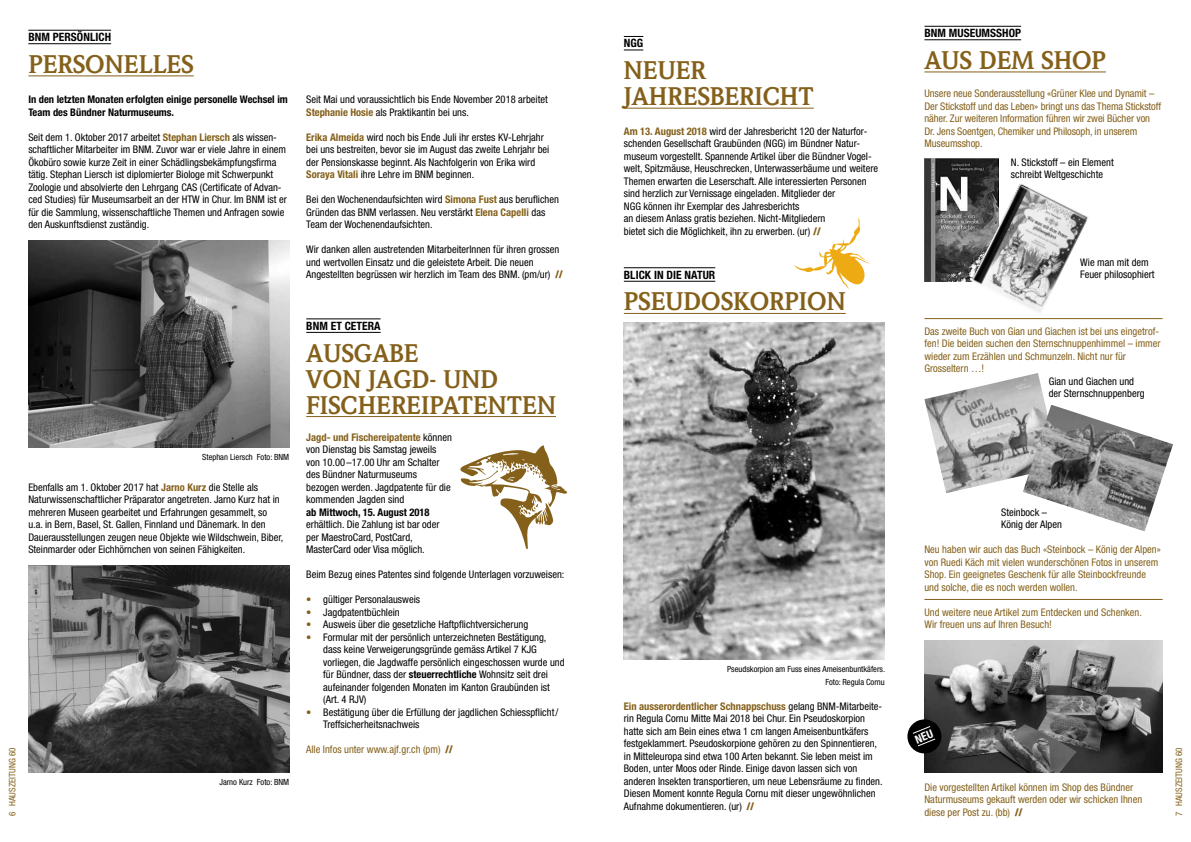
<style>
.page{position:relative;width:1191px;height:842px;background:#fff}
.page>*{position:absolute;margin:0;border:0;box-sizing:border-box;transform-origin:0 0}
.t1{font:700 25px/26px "Weidemann";color:#84601a}
.t2{font:700 condensed 11.5px "Helvetica Neue";letter-spacing:.005em;color:#000}
.t3{font:condensed 10.5px/12.5px "Helvetica Neue";color:#000}
.t4{font:condensed 10.5px/12.5px "Helvetica Neue";color:#84601a}
.t5{font:700 condensed 10.5px/12.5px "Helvetica Neue";color:#000}
.t6{font:condensed 9px "Helvetica Neue";color:#84601a}
.t7{font:condensed 8.5px/12.5px "Helvetica Neue";color:#000;text-align:right}
.s1{font-weight:700;color:#84601a}
.s2{font-weight:900;color:#84601a}
.s3{color:#84601a}
.s4{font-weight:700}
.s5{font-weight:900}
</style>
<div class="page">
<hr style="left:924px;top:39px;width:97px;height:1px;background:#000">
<hr style="left:924px;top:72px;width:182px;height:1px;background:#84601a">
<hr style="left:924px;top:26px;width:97px;height:1px;background:#000">
<img style="left:924px;top:158px;width:74px;height:124px">
<img style="left:924px;top:373px;width:122px;height:120px">
<hr style="left:28px;top:43px;width:83px;height:1px;background:#000">
<hr style="left:28px;top:76px;width:166px;height:1px;background:#84601a">
<hr style="left:28px;top:30px;width:83px;height:1px;background:#000">
<hr style="left:624px;top:281px;width:91px;height:1px;background:#000">
<hr style="left:624px;top:313px;width:221px;height:1px;background:#84601a">
<hr style="left:624px;top:267px;width:91px;height:1px;background:#000">
<svg style="left:624px;top:50px;width:19px;height:1px"></svg>
<hr style="left:624px;top:108px;width:189px;height:1px;background:#84601a">
<svg style="left:624px;top:36px;width:19px;height:1px"></svg>
<img style="left:28px;top:241px;width:261px;height:206px">
<img style="left:28px;top:566px;width:261px;height:206px">
<img style="left:971px;top:183px;width:117px;height:130px">
<img style="left:1023px;top:405px;width:150px;height:126px">
<img style="left:924px;top:641px;width:238px;height:131px">
<hr style="left:924px;top:318px;width:238px;height:1px;background:#84601a">
<hr style="left:924px;top:599px;width:238px;height:1px;background:#84601a">
<hr style="left:306px;top:332px;width:74px;height:1px;background:#000">
<hr style="left:306px;top:416px;width:250px;height:1px;background:#84601a">
<hr style="left:306px;top:318px;width:74px;height:1px;background:#000">
<svg style="left:460px;top:445px;width:107px;height:104px"></svg>
<img style="left:624px;top:322px;width:260px;height:338px">
<svg style="left:794px;top:218px;width:76px;height:71px"></svg>
<svg style="left:907px;top:717px;width:36px;height:39px"></svg>
<p class="t2" style="left:28px;top:30px;width:84px">BNM PERSÖNLICH</p>
<h1 class="t1" style="left:28px;top:52px;width:167px">PERSONELLES</h1>
<p class="t5" style="left:28px;top:93px;width:261px">In den letzten Monaten erfolgten einige personelle Wechsel im<br>Team des Bündner Naturmuseums.</p>
<p class="t3" style="left:28px;top:131px;width:260px">Seit dem 1. Oktober 2017 arbeitet <span class="s1">Stephan Liersch</span> als wissen&shy;schaftlicher Mitarbeiter im BNM. Zuvor war er viele Jahre in einem Ökobüro sowie kurze Zeit in einer Schädlingsbekämpfungsfirma tätig. Stephan Liersch ist diplomierter Biologe mit Schwerpunkt Zoologie und absolvierte den Lehrgang CAS (Certificate of Advan&shy;ced Studies) für Museumsarbeit an der HTW in Chur. Im BNM ist er für die Sammlung, wissenschaftliche Themen und Anfragen sowie den Auskunftsdienst zuständig.</p>
<p class="t3" style="left:306px;top:93px;width:243px">Seit Mai und voraussichtlich bis Ende November 2018 arbeitet<br><span class="s1">Stephanie Hosie</span> als Praktikantin bei uns.</p>
<p class="t3" style="left:306px;top:131px;width:245px"><span class="s1">Erika Almeida</span> wird noch bis Ende Juli ihr erstes KV-Lehrjahr bei uns bestreiten, bevor sie im August das zweite Lehrjahr bei der Pensionskasse beginnt. Als Nachfolgerin von Erika wird <span class="s1">Soraya Vitali</span> ihre Lehre im BNM beginnen.</p>
<p class="t3" style="left:306px;top:193px;width:254px">Bei den Wochenendaufsichten wird <span class="s1">Simona Fust</span> aus beruflichen<br>Gründen das BNM verlassen. Neu verstärkt <span class="s1">Elena Capelli</span> das<br>Team der Wochenendaufsichten.</p>
<p class="t3" style="left:306px;top:243px;width:258px">Wir danken allen austretenden MitarbeiterInnen für ihren grossen und wertvollen Einsatz und die geleistete Arbeit. Die neuen<br>Angestellten begrüssen wir herzlich im Team des BNM. (pm/ur) <span class="s2">//</span></p>
<p class="t2" style="left:624px;top:36px;width:21px">NGG</p>
<h1 class="t1" style="left:624px;top:58px;width:191px">NEUER<br>JAHRESBERICHT</h1>
<p class="t3" style="left:624px;top:125px;width:256px"><span class="s1">Am 13. August 2018</span> wird der Jahresbericht 120 der Naturfor&shy;schenden Gesellschaft Graubünden (NGG) im Bündner Natur&shy;museum vorgestellt. Spannende Artikel über die Bündner Vogel&shy;welt, Spitzmäuse, Heuschrecken, Unterwasserbäume und weitere Themen erwarten die Leserschaft. Alle interessierten Personen sind herzlich zur Vernissage eingeladen. Mitglieder der<br>NGG können ihr Exemplar des Jahresberichts<br>an diesem Anlass gratis beziehen. Nicht-Mitgliedern<br>bietet sich die Möglichkeit, ihn zu erwerben. (ur) <span class="s2">//</span></p>
<p class="t2" style="left:624px;top:268px;width:93px">BLICK IN DIE NATUR</p>
<h1 class="t1" style="left:624px;top:289px;width:223px">PSEUDOSKORPION</h1>
<p class="t2" style="left:924px;top:26px;width:98px">BNM MUSEUMSSHOP</p>
<h1 class="t1" style="left:924px;top:48px;width:183px">AUS DEM SHOP</h1>
<p class="t4" style="left:924px;top:87px;width:238px">Unsere neue Sonderausstellung «Grüner Klee und Dynamit – Der Stickstoff und das Leben» bringt uns das Thema Stickstoff näher. Zur weiteren Information führen wir zwei Bücher von Dr. Jens Soentgen, Chemiker und Philosoph, in unserem Museumsshop.</p>
<p class="t3" style="left:1011px;top:156px;width:104px">N. Stickstoff – ein Element schreibt Weltgeschichte</p>
<p class="t3" style="left:1080px;top:256px;width:76px">Wie man mit dem<br>Feuer philosophiert</p>
<p class="t2" style="left:306px;top:319px;width:76px">BNM ET CETERA</p>
<h1 class="t1" style="left:306px;top:340px;width:251px">AUSGABE<br>VON JAGD- UND<br>FISCHEREIPATENTEN</h1>
<p class="t3" style="left:306px;top:431px;width:147px"><span class="s1">Jagd- und Fischereipatente</span> können von Dienstag bis Samstag jeweils von 10.00 –17.00 Uhr am Schalter des Bündner Naturmuseums bezogen werden. Jagdpatente für die kommenden Jagden sind</p>
<p class="t5" style="left:306px;top:506px;width:125px">ab Mittwoch, 15. August 2018</p>
<p class="t3" style="left:306px;top:518px;width:135px">erhältlich. Die Zahlung ist bar oder per MaestroCard, PostCard,<br>MasterCard oder Visa möglich.</p>
<p class="t3" style="left:306px;top:568px;width:260px">Beim Bezug eines Patentes sind folgende Unterlagen vorzuweisen:</p>
<p class="t3" style="left:306px;top:593px;width:115px"><span class="s3">•</span> gültiger Personalausweis</p>
<p class="t3" style="left:306px;top:606px;width:95px"><span class="s3">•</span> Jagdpatentbüchlein</p>
<p class="t3" style="left:306px;top:618px;width:223px"><span class="s3">•</span> Ausweis über die gesetzliche Haftpflichtversicherung</p>
<p class="t3" style="left:323px;top:631px;width:243px;text-indent:-17px"><span class="s3">•</span> Formular mit der persönlich unterzeichneten Bestätigung, dass keine Verweigerungsgründe gemäss Artikel 7 KJG vorliegen, die Jagdwaffe persönlich eingeschossen wurde und für Bündner, dass der <span class="s4">steuerrechtliche</span> Wohnsitz seit drei aufeinander folgenden Monaten im Kanton Graubünden ist (Art. 4 RJV)</p>
<p class="t3" style="left:323px;top:706px;width:236px;text-indent:-17px"><span class="s3">•</span> Bestätigung über die Erfüllung der jagdlichen Schiesspflicht/<br>Treffsicherheitsnachweis</p>
<p class="t4" style="left:306px;top:743px;width:148px">Alle Infos unter www.ajf.gr.ch (pm) <span class="s5">//</span></p>
<p class="t4" style="left:924px;top:325px;width:238px">Das zweite Buch von Gian und Giachen ist bei uns eingetrof&shy;fen! Die beiden suchen den Sternschnuppenhimmel – immer wieder zum Erzählen und Schmunzeln. Nicht nur für Grosseltern …!</p>
<p class="t3" style="left:1048px;top:375px;width:97px">Gian und Giachen und der Sternschnuppenberg</p>
<p class="t7" style="left:202px;top:450px;width:88px">Stephan Liersch Foto: BNM</p>
<p class="t3" style="left:28px;top:481px;width:256px">Ebenfalls am 1. Oktober 2017 hat <span class="s1">Jarno Kurz</span> die Stelle als Naturwissenschaftlicher Präparator angetreten. Jarno Kurz hat in mehreren Museen gearbeitet und Erfahrungen gesammelt, so u.a. in Bern, Basel, St. Gallen, Finnland und Dänemark. In den Dauerausstellungen zeugen neue Objekte wie Wildschwein, Biber, Steinmarder oder Eichhörnchen von seinen Fähigkeiten.</p>
<p class="t3" style="left:1001px;top:506px;width:62px">Steinbock –<br>König der Alpen</p>
<p class="t4" style="left:924px;top:543px;width:238px">Neu haben wir auch das Buch «Steinbock – König der Alpen» von Ruedi Käch mit vielen wunderschönen Fotos in unserem Shop. Ein geeignetes Geschenk für alle Steinbockfreunde und solche, die es noch werden wollen.</p>
<p class="t4" style="left:924px;top:606px;width:219px">Und weitere neue Artikel zum Entdecken und Schenken.<br>Wir freuen uns auf Ihren Besuch!</p>
<p class="t7" style="left:727px;top:663px;width:159px">Pseudskorpion am Fuss eines Ameisenbuntkäfers.<br>Foto: Regula Cornu</p>
<p class="t3" style="left:624px;top:700px;width:260px"><span class="s1">Ein ausserordentlicher Schnappschuss</span> gelang BNM-Mitarbeite&shy;rin Regula Cornu Mitte Mai 2018 bei Chur. Ein Pseudoskorpion hatte sich am Bein eines etwa 1 cm langen Ameisenbuntkäfers festgeklammert. Pseudoskorpione gehören zu den Spinnentieren, in Mitteleuropa sind etwa 100 Arten bekannt. Sie leben meist im Boden, unter Moos oder Rinde. Einige davon lassen sich von anderen Insekten transportieren, um neue Lebensräume zu finden.<br>Diesen Moment konnte Regula Cornu mit dieser ungewöhnlichen Aufnahme dokumentieren. (ur) <span class="s2">//</span></p>
<p class="t6" style="left:7px;top:816px;width:70px;rotate:-90deg">6 HAUSZEITUNG 60</p>
<p class="t6" style="left:1173px;top:816px;width:70px;rotate:-90deg">7 HAUSZEITUNG 60</p>
<p class="t7" style="left:219px;top:775px;width:71px">Jarno Kurz Foto: BNM</p>
<p class="t4" style="left:924px;top:781px;width:219px">Die vorgestellten Artikel können im Shop des Bündner<br>Naturmuseums gekauft werden oder wir schicken Ihnen diese per Post zu. (bb) <span class="s5">//</span></p>
</div>
